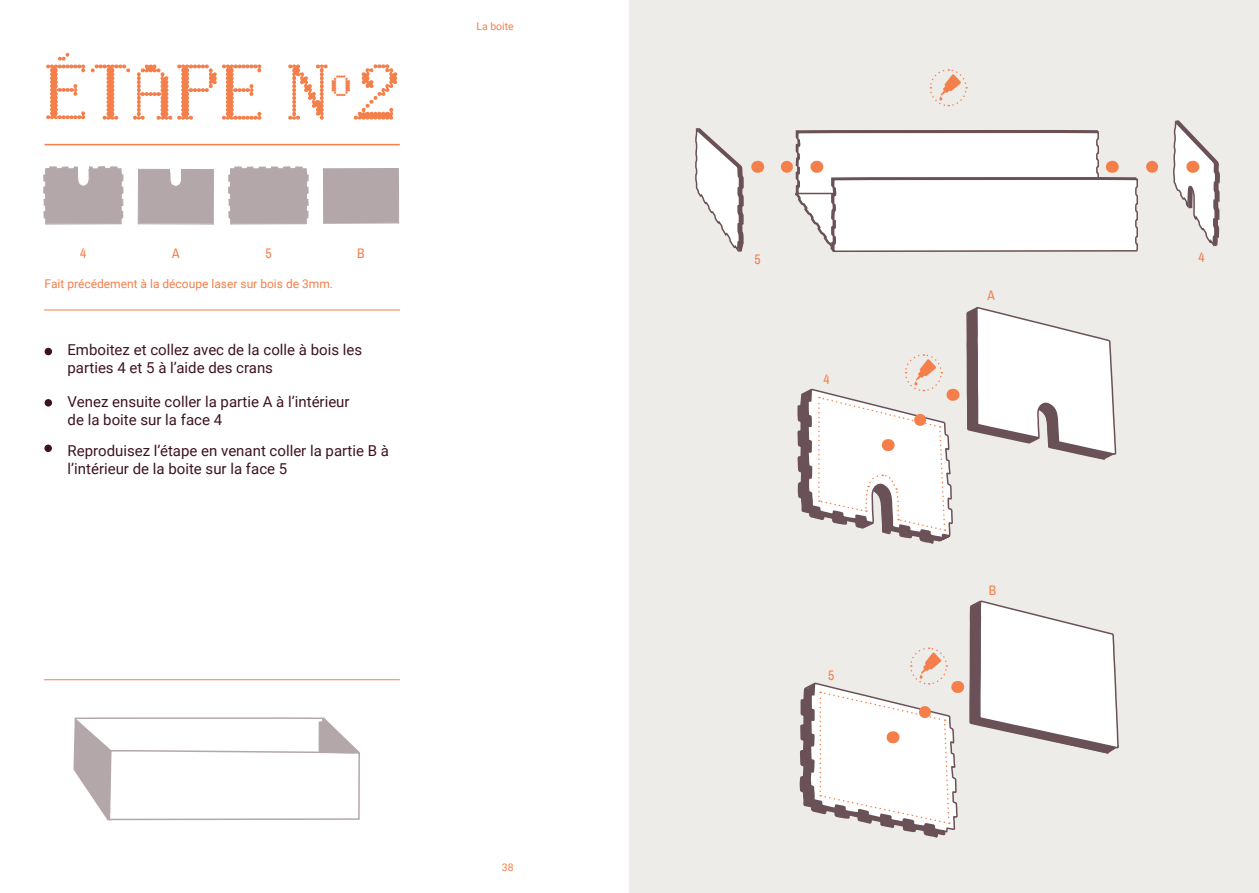
<style>
.page{position:relative;width:1259px;height:893px;background:#fff}
.page>*{position:absolute;margin:0;border:0;box-sizing:border-box;transform-origin:0 0}
.t1{font:63.15px "Goozette";color:#f57f4a}
.t2{font:15px/18px "Roboto";color:#3d1221}
.t3{font:15px/18px "Roboto";color:#3e1322}
.t4{font:13.5px "Archivo Narrow";color:#f57f4a}
.t5{font:12px "Roboto";color:#f57f4a}
.t6{font:10.5px "Roboto";color:#f57f4a}
</style>
<div class="page">
<div style="left:629px;top:0;width:630px;height:893px;background:#eeece9"></div>
<svg style="left:43px;top:166px;width:80px;height:59px;background:#b9aeb1"></svg>
<svg style="left:138px;top:169px;width:76px;height:56px;background:#b6abae"></svg>
<hr style="left:170px;top:167px;width:11px;height:4px;background:#fff">
<hr style="left:78px;top:165px;width:10px;height:4px;background:#fff">
<div style="left:323px;top:168px;width:76px;height:56px;background:#b3a7aa"></div>
<svg style="left:228px;top:166px;width:81px;height:59px;background:#b7acaf"></svg>
<svg style="left:966px;top:307px;width:151px;height:153px"></svg>
<svg style="left:969px;top:600px;width:150px;height:154px"></svg>
<hr style="left:45px;top:144px;width:355px;height:1px;background:#f57f4a">
<hr style="left:44px;top:310px;width:356px;height:1px;background:#f57f4a">
<hr style="left:44px;top:679px;width:356px;height:1px;background:#f57f4a">
<div style="left:45px;top:348px;width:7px;height:7px;background:#3d1221;border-radius:50%"></div>
<div style="left:45px;top:399px;width:7px;height:8px;background:#3d1221;border-radius:50%"></div>
<div style="left:44px;top:445px;width:8px;height:7px;background:#3d1221;border-radius:50%"></div>
<svg style="left:695px;top:128px;width:49px;height:124px"></svg>
<svg style="left:757px;top:161px;width:1px;height:12px"></svg>
<svg style="left:1152px;top:120px;width:68px;height:127px"></svg>
<svg style="left:787px;top:130px;width:351px;height:122px;background:#f2efef"></svg>
<svg style="left:929px;top:69px;width:38px;height:38px"></svg>
<svg style="left:797px;top:354px;width:161px;height:484px"></svg>
<svg style="left:73px;top:717px;width:287px;height:104px"></svg>
<p class="t1" style="left:43px;top:64px;width:358px"><sup>É</sup>TAPE N<sup>o</sup>2</p>
<p class="t6" style="left:476px;top:19px;width:39px">La boite</p>
<p class="t4" style="left:80px;top:245px;width:8px">4</p>
<p class="t4" style="left:1198px;top:249px;width:8px">4</p>
<p class="t4" style="left:172px;top:245px;width:9px">A</p>
<p class="t4" style="left:265px;top:245px;width:8px">5</p>
<p class="t4" style="left:357px;top:245px;width:9px">B</p>
<p class="t4" style="left:754px;top:251px;width:8px">5</p>
<p class="t5" style="left:45px;top:276px;width:290px">Fait précédement à la découpe laser sur bois de 3mm.</p>
<p class="t3" style="left:67px;top:340px;width:296px">Emboitez et collez avec de la colle à bois les parties 4 et 5 à l’aide des crans</p>
<p class="t2" style="left:68px;top:392px;width:283px">Venez ensuite coller la partie A à l’intérieur de la boite sur la face 4</p>
<p class="t2" style="left:68px;top:441px;width:323px">Reproduisez l’étape en venant coller la partie B à l’intérieur de la boite sur la face 5</p>
<p class="t6" style="left:502px;top:860px;width:13px">38</p>
<p class="t4" style="left:823px;top:371px;width:8px">4</p>
<p class="t4" style="left:828px;top:667px;width:8px">5</p>
<p class="t4" style="left:987px;top:287px;width:9px">A</p>
<p class="t4" style="left:989px;top:582px;width:9px">B</p>
</div>
